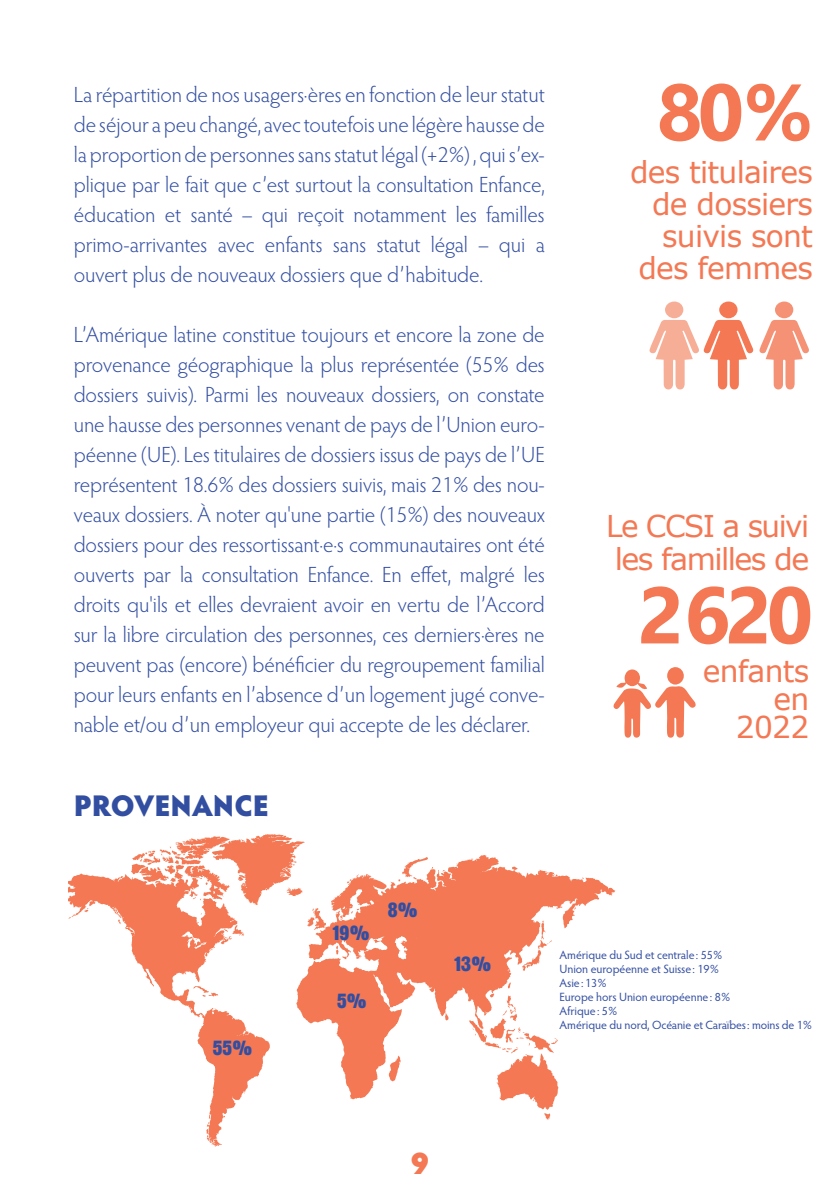
<style>
.page{position:relative;width:840px;height:1191px;background:#fff}
.page>*{position:absolute;margin:0;border:0;box-sizing:border-box;transform-origin:0 0}
.texte_orange{font:700 80px "Nirmala UI";letter-spacing:-.06em;color:#f37853}
.t1{font:900 32px "Hypatia Sans Pro";color:#f37853}
.texte_orange-2{font:30px/32px "MS Reference Sans Serif";letter-spacing:-.025em;color:#f37853;text-align:right}
.texte_orange-3{font:30px/32px "MS Reference Sans Serif";letter-spacing:-.05em;color:#f37853}
.GROS_TITRES_ORANGES{font:900 30px "Hypatia Sans Pro";letter-spacing:-.005em;color:#324ea1;scale:.96 1}
.n0rm4l-t3xt{font:300 22px/30px "Hypatia Sans Pro";letter-spacing:-.005em;color:#324ea1;text-align:justify}
.t2{font:500 20px "Railroad Gothic ATF";color:#324ea1}
.t3{font:12px "Hypatia Sans Pro";letter-spacing:-.005em;color:#324ea1}
</style>
<div class="page">
<svg style="left:296px;top:855px;width:319px;height:244px"></svg>
<svg style="left:209px;top:1142px;width:13px;height:4px"></svg>
<svg style="left:68px;top:873px;width:202px;height:269px"></svg>
<svg style="left:522px;top:920px;width:29px;height:51px"></svg>
<svg style="left:444px;top:1013px;width:4px;height:7px"></svg>
<svg style="left:388px;top:1055px;width:12px;height:26px"></svg>
<svg style="left:114px;top:834px;width:212px;height:106px"></svg>
<svg style="left:347px;top:874px;width:11px;height:13px"></svg>
<svg style="left:337px;top:915px;width:6px;height:7px"></svg>
<svg style="left:469px;top:982px;width:89px;height:137px"></svg>
<svg style="left:666px;top:667px;width:17px;height:17px"></svg>
<svg style="left:613px;top:669px;width:83px;height:69px"></svg>
<svg style="left:664px;top:301px;width:19px;height:17px"></svg>
<div style="left:718px;top:301px;width:19px;height:17px;background:#f37853;border-radius:50%"></div>
<svg style="left:649px;top:320px;width:160px;height:69px"></svg>
<svg style="left:774px;top:301px;width:18px;height:17px"></svg>
<p class="n0rm4l-t3xt" style="left:74px;top:79px;width:472px">La répartition de nos usagers·ères en fonction de leur statut de séjour a peu changé, avec toutefois une légère hausse de la proportion de personnes sans statut légal (+2%) , qui s’ex&shy;plique par le fait que c’est surtout la consultation Enfance, éducation et santé – qui reçoit notamment les familles primo-arrivantes avec enfants sans statut légal – qui a ouvert plus de nouveaux dossiers que d’habitude.</p>
<p class="n0rm4l-t3xt" style="left:74px;top:319px;width:472px">L’Amérique latine constitue toujours et encore la zone de provenance géographique la plus représentée (55% des dossiers suivis). Parmi les nouveaux dossiers, on constate une hausse des personnes venant de pays de l’Union euro&shy;péenne (UE). Les titulaires de dossiers issus de pays de l’UE représentent 18.6% des dossiers suivis, mais 21% des nou&shy;veaux dossiers. À noter qu'une partie (15%) des nouveaux dossiers pour des ressortissant∙e∙s communautaires ont été ouverts par la consultation Enfance. En effet, malgré les droits qu'ils et elles devraient avoir en vertu de l’Accord sur la libre circulation des personnes, ces derniers∙ères ne peuvent pas (encore) bénéficier du regroupement familial pour leurs enfants en l’absence d’un logement jugé conve&shy;nable et/ou d’un employeur qui accepte de les déclarer.</p>
<p class="GROS_TITRES_ORANGES" style="left:74px;top:783px;width:205px">PROVENANCE</p>
<p class="texte_orange" style="left:656px;top:46px;width:158px">80%</p>
<p class="texte_orange-2" style="left:629px;top:155px;width:184px">des titulaires de dossiers suivis sont des femmes</p>
<p class="texte_orange-3" style="left:605px;top:509px;width:204px">Le CCSI a suivi les familles de</p>
<p class="texte_orange" style="left:637px;top:549px;width:176px">2620</p>
<p class="texte_orange-2" style="left:702px;top:655px;width:108px;line-height:28px">enfants en<br>2022</p>
<p class="t2" style="left:213px;top:1035px;width:40px">55 %</p>
<p class="t2" style="left:333px;top:920px;width:38px">19 %</p>
<p class="t2" style="left:387px;top:898px;width:31px">8 %</p>
<p class="t2" style="left:337px;top:989px;width:31px">5 %</p>
<p class="t2" style="left:454px;top:951px;width:38px">13 %</p>
<p class="t3" style="left:559px;top:947px;width:164px">Amérique du Sud et centrale: 55%</p>
<p class="t3" style="left:559px;top:961px;width:161px">Union européenne et Suisse: 19%</p>
<p class="t3" style="left:559px;top:975px;width:48px">Asie:13%</p>
<p class="t3" style="left:559px;top:989px;width:172px">Europe hors Union européenne: 8%</p>
<p class="t3" style="left:559px;top:1003px;width:59px">Afrique: 5%</p>
<p class="t3" style="left:559px;top:1017px;width:254px">Amérique du nord, Océanie et Caraïbes: moins de 1%</p>
<h2 class="t1" style="left:410px;top:1139px;width:20px">9</h2>
</div>
